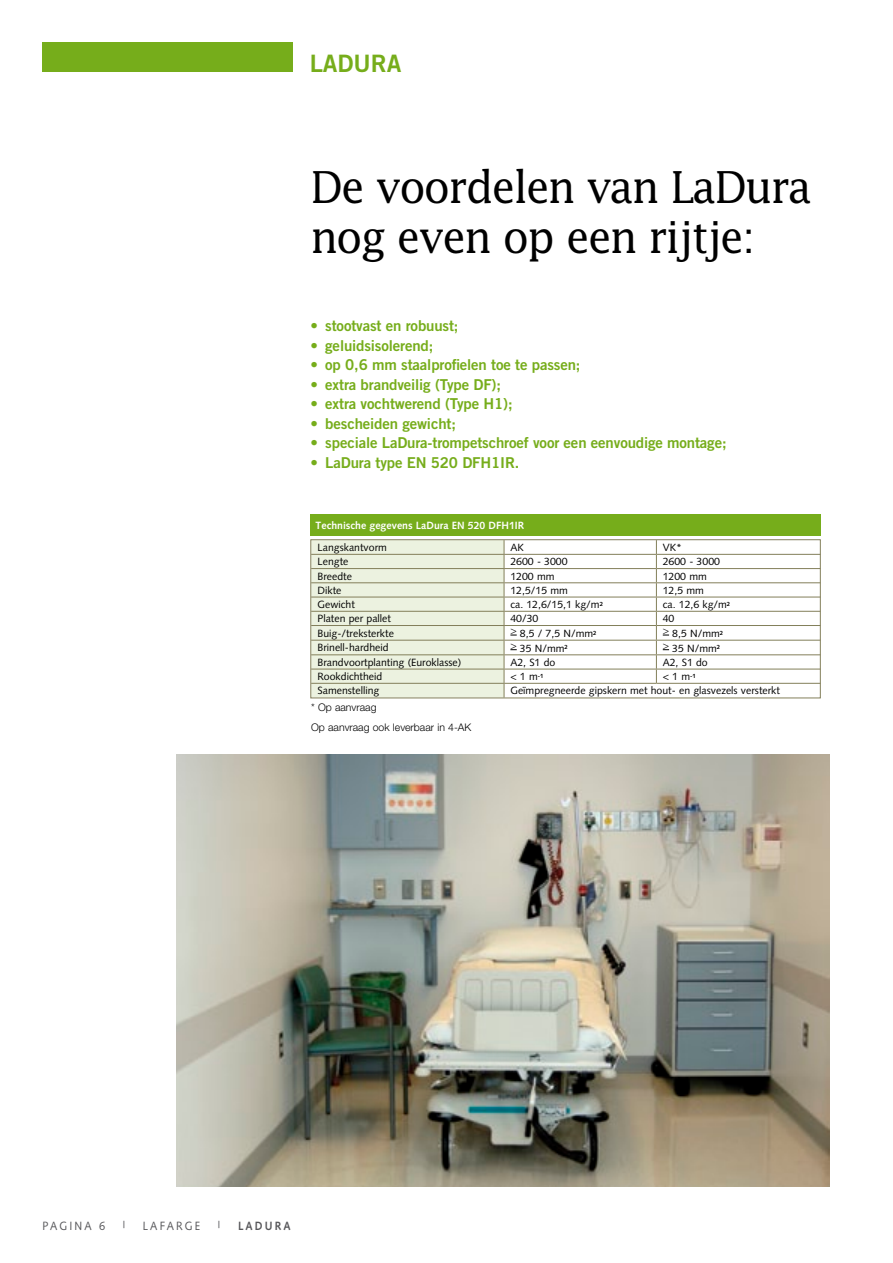
<style>
.page{position:relative;width:893px;height:1263px;background:#fff}
.page>*{position:absolute;margin:0;border:0;box-sizing:border-box;transform-origin:0 0}
.t1{font:44.1px/49.5px "Lucida";letter-spacing:-.045em;color:#000;scale:.95 1}
.t2{font:24px "Trade Gothic Bold Two";color:#76ad1b}
.t3{font:15px "Trade Gothic Bold Two";letter-spacing:-.01em;color:#76ad1b}
.t4{font:12px "Syntax";letter-spacing:.2em;color:#57575a;scale:.9 1}
.t5{font:700 12px "Syntax";letter-spacing:.2em;color:#57575a;scale:.9 1}
.t6{font:10.5px "Syntax";color:#000}
.t7{font:300 10.5px/19.5px "Helvetica Neue";color:#000}
.t8{font:700 10.5px "Syntax";color:#fff}
.t9{font:9.6px "Syntax";color:#57575a;scale:1.12 1}
</style>
<div class="page">
<div style="left:43px;top:43px;width:250px;height:29px;background:#76ad1b"></div>
<img style="left:176px;top:754px;width:653px;height:432px">
<hr style="left:656px;top:554px;width:164px;height:1px;background:#837f5a">
<hr style="left:656px;top:568px;width:164px;height:1px;background:#837f5a">
<hr style="left:656px;top:582px;width:164px;height:1px;background:#837f5a">
<hr style="left:504px;top:597px;width:152px;height:1px;background:#837f5a">
<hr style="left:656px;top:597px;width:164px;height:1px;background:#837f5a">
<hr style="left:504px;top:611px;width:152px;height:1px;background:#837f5a">
<hr style="left:656px;top:611px;width:164px;height:1px;background:#837f5a">
<hr style="left:504px;top:625px;width:152px;height:1px;background:#837f5a">
<hr style="left:656px;top:625px;width:164px;height:1px;background:#837f5a">
<hr style="left:504px;top:640px;width:152px;height:1px;background:#837f5a">
<hr style="left:656px;top:640px;width:164px;height:1px;background:#837f5a">
<hr style="left:504px;top:654px;width:152px;height:1px;background:#837f5a">
<hr style="left:656px;top:654px;width:164px;height:1px;background:#837f5a">
<hr style="left:504px;top:669px;width:152px;height:1px;background:#837f5a">
<hr style="left:656px;top:669px;width:164px;height:1px;background:#837f5a">
<hr style="left:504px;top:683px;width:152px;height:1px;background:#837f5a">
<hr style="left:656px;top:683px;width:164px;height:1px;background:#837f5a">
<hr style="left:504px;top:554px;width:152px;height:1px;background:#837f5a">
<hr style="left:504px;top:568px;width:152px;height:1px;background:#837f5a">
<hr style="left:504px;top:582px;width:152px;height:1px;background:#837f5a">
<svg style="left:656px;top:541px;width:1px;height:142px"></svg>
<svg style="left:312px;top:541px;width:205px;height:155px;background:#e5ead8"></svg>
<div style="left:310px;top:539px;width:511px;height:159px;border:1px solid #837f5a"></div>
<div style="left:310px;top:514px;width:511px;height:22px;background:#76ad1b"></div>
<h2 class="t2" style="left:310px;top:49px;width:15px">lad</h2>
<h2 class="t2" style="left:354px;top:49px;width:47px">ura</h2>
<h1 class="t1" style="left:310px;top:162px;width:529px">De voordelen van LaDura nog even op een rijtje:</h1>
<h3 class="t3" style="left:310px;top:316px;width:150px">• stootvast en robuust;</h3>
<h3 class="t3" style="left:310px;top:336px;width:124px">• geluidsisolerend;</h3>
<h3 class="t3" style="left:310px;top:355px;width:272px">• op 0,6 mm staalprofielen toe te passen;</h3>
<h3 class="t3" style="left:310px;top:375px;width:192px">• extra brandveilig (Type DF);</h3>
<h3 class="t3" style="left:310px;top:394px;width:204px">• extra vochtwerend (Type H1);</h3>
<h3 class="t3" style="left:310px;top:414px;width:147px">• bescheiden gewicht;</h3>
<h3 class="t3" style="left:310px;top:433px;width:418px">• speciale LaDura-trompetschroef voor een eenvoudige montage;</h3>
<h3 class="t3" style="left:310px;top:453px;width:211px">• LaDura type EN 520 DFH1IR.</h3>
<p class="t8" style="left:316px;top:519px;width:209px">Technische gegevens LaDura EN 520 DFH1IR</p>
<p class="t6" style="left:318px;top:541px;width:71px">Langskantvorm</p>
<p class="t6" style="left:510px;top:541px;width:15px">AK</p>
<p class="t6" style="left:663px;top:541px;width:21px">VK*</p>
<p class="t6" style="left:318px;top:555px;width:32px">Lengte</p>
<p class="t6" style="left:510px;top:555px;width:59px">2600 - 3000</p>
<p class="t6" style="left:663px;top:555px;width:59px">2600 - 3000</p>
<p class="t6" style="left:318px;top:570px;width:36px">Breedte</p>
<p class="t6" style="left:510px;top:570px;width:46px">1200 mm</p>
<p class="t6" style="left:663px;top:570px;width:46px">1200 mm</p>
<p class="t6" style="left:318px;top:584px;width:25px">Dikte</p>
<p class="t6" style="left:510px;top:584px;width:59px">12,5/15 mm</p>
<p class="t6" style="left:663px;top:584px;width:43px">12,5 mm</p>
<p class="t6" style="left:318px;top:598px;width:39px">Gewicht</p>
<p class="t6" style="left:510px;top:598px;width:94px">ca. 12,6/15,1 kg/m<sup>2</sup></p>
<p class="t6" style="left:663px;top:598px;width:69px">ca. 12,6 kg/m<sup>2</sup></p>
<p class="t6" style="left:318px;top:612px;width:75px">Platen per pallet</p>
<p class="t6" style="left:510px;top:612px;width:30px">40/30</p>
<p class="t6" style="left:663px;top:612px;width:13px">40</p>
<p class="t6" style="left:318px;top:627px;width:78px">Buig-/treksterkte</p>
<p class="t6" style="left:510px;top:627px;width:88px"><sup>&gt;</sup> 8,5 / 7,5 N/mm<sup>2</sup></p>
<p class="t6" style="left:663px;top:627px;width:62px"><sup>&gt;</sup> 8,5 N/mm<sup>2</sup></p>
<p class="t6" style="left:318px;top:641px;width:73px">Brinell-hardheid</p>
<p class="t6" style="left:510px;top:642px;width:59px"><sup>&gt;</sup> 35 N/mm<sup>2</sup></p>
<p class="t6" style="left:663px;top:642px;width:59px"><sup>&gt;</sup> 35 N/mm<sup>2</sup></p>
<p class="t6" style="left:318px;top:656px;width:145px">Brandvoortplanting (Euroklasse)</p>
<p class="t6" style="left:510px;top:656px;width:46px">A2, S1 do</p>
<p class="t6" style="left:663px;top:656px;width:46px">A2, S1 do</p>
<p class="t6" style="left:318px;top:670px;width:66px">Rookdichtheid</p>
<p class="t6" style="left:510px;top:670px;width:34px">&lt; 1 m<sup>-1</sup></p>
<p class="t6" style="left:663px;top:670px;width:34px">&lt; 1 m<sup>-1</sup></p>
<p class="t6" style="left:318px;top:684px;width:63px">Samenstelling</p>
<p class="t6" style="left:510px;top:684px;width:271px">Geïmpregneerde gipskern met hout- en glasvezels versterkt</p>
<p class="t7" style="left:311px;top:697px;width:162px">* Op aanvraag<br>Op aanvraag ook leverbaar in 4-AK</p>
<p class="t4" style="left:43px;top:1218px;width:71px">pagina 6</p>
<p class="t9" style="left:123px;top:1219px;width:4px">|</p>
<p class="t4" style="left:143px;top:1218px;width:65px">Lafarge</p>
<p class="t9" style="left:218px;top:1219px;width:4px">|</p>
<p class="t5" style="left:238px;top:1218px;width:60px">Ladura</p>
</div>
